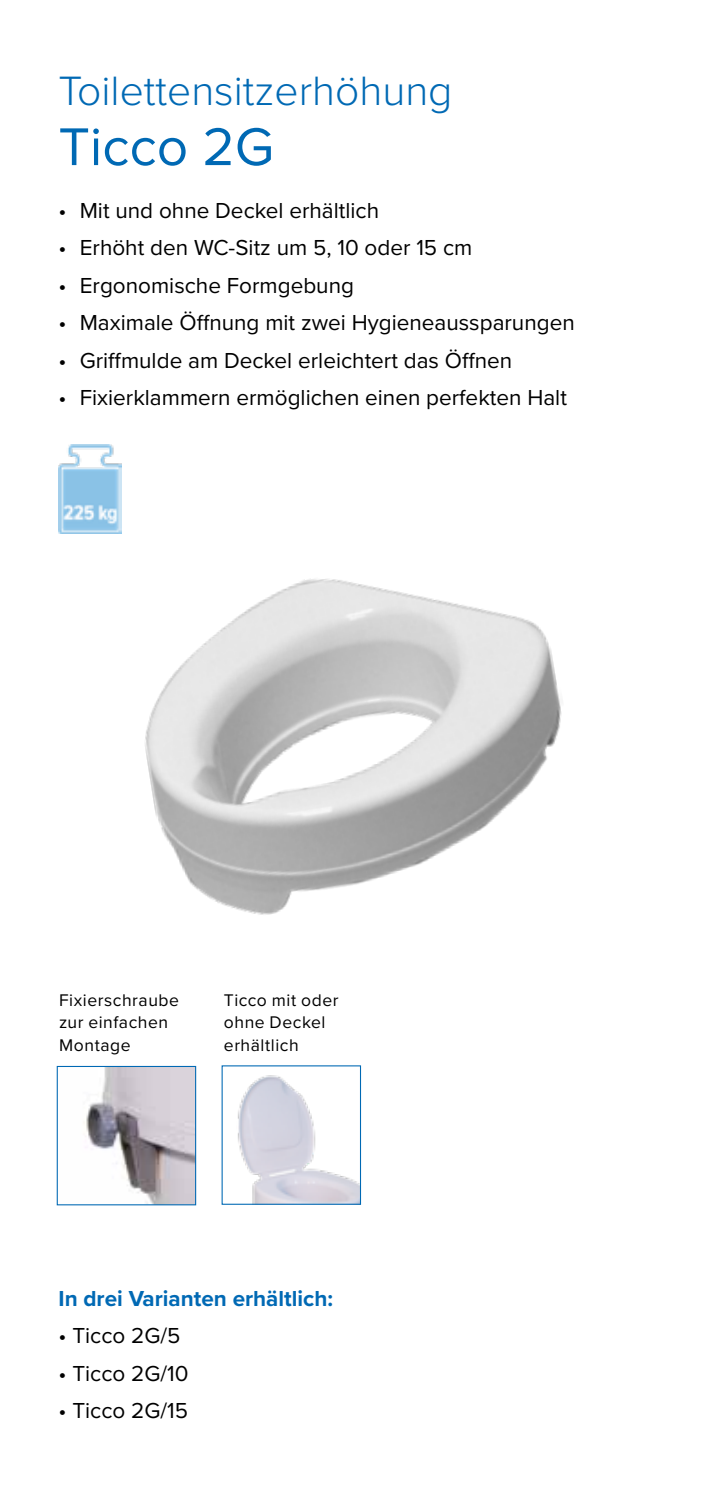
<style>
.page{position:relative;width:702px;height:1489px;background:#fff}
.page>*{position:absolute;margin:0;border:0;box-sizing:border-box;transform-origin:0 0}
.t1{font:55px "Proxima Nova";color:#0069b4}
.t2{font:300 42.5px "Proxima Nova";color:#0069b4}
.t3{font:22.5px "Proxima Nova";color:#000}
.t4{font:700 22.5px "Proxima Nova";color:#0069b4}
.t5{font:17.5px/22.5px "Proxima Nova";letter-spacing:.03em;color:#000}
</style>
<div class="page">
<img style="left:145px;top:579px;width:417px;height:336px">
<img style="left:84px;top:1067px;width:110px;height:136px">
<div style="left:57px;top:1065px;width:139px;height:140px;border:1px solid #0069b4"></div>
<img style="left:238px;top:1075px;width:121px;height:127px">
<img style="left:58px;top:445px;width:64px;height:88px">
<h2 class="t2" style="left:58px;top:59px;width:395px">Toilettensitzerhöhung</h2>
<h1 class="t1" style="left:58px;top:106px;width:217px">Ticco 2G</h1>
<p class="t3" style="left:58px;top:193px;width:322px">• Mit und ohne Deckel erhältlich</p>
<p class="t3" style="left:58px;top:231px;width:415px">• Erhöht den WC-Sitz um 5, 10 oder 15 cm</p>
<p class="t3" style="left:58px;top:268px;width:297px">• Ergonomische Formgebung</p>
<p class="t3" style="left:58px;top:306px;width:517px">• Maximale Öffnung mit zwei Hygieneaussparungen</p>
<p class="t3" style="left:58px;top:343px;width:455px">• Griffmulde am Deckel erleichtert das Öffnen</p>
<p class="t3" style="left:58px;top:381px;width:510px">• Fixierklammern ermöglichen einen perfekten Halt</p>
<p class="t5" style="left:59px;top:987px;width:121px">Fixierschraube zur einfachen<br>Montage</p>
<p class="t5" style="left:224px;top:987px;width:116px">Ticco mit oder ohne Deckel erhältlich</p>
<p class="t4" style="left:58px;top:1281px;width:276px">In drei Varianten erhältlich:</p>
<p class="t3" style="left:58px;top:1318px;width:123px">• Ticco 2G/5</p>
<p class="t3" style="left:58px;top:1356px;width:132px">• Ticco 2G/10</p>
<p class="t3" style="left:58px;top:1393px;width:131px">• Ticco 2G/15</p>
</div>
